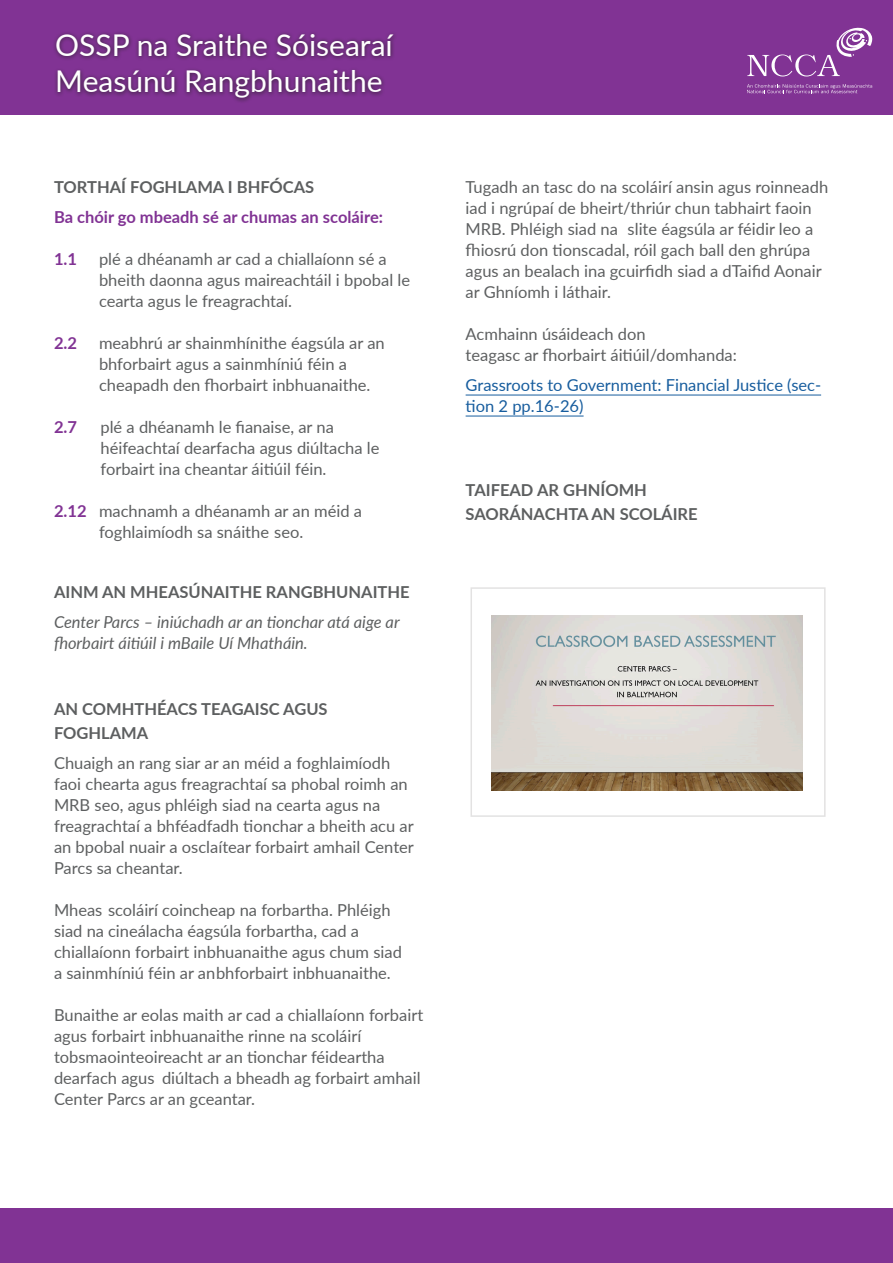
<style>
.page{position:relative;width:893px;height:1263px;background:#fff}
.page>*{position:absolute;margin:0;border:0;box-sizing:border-box;transform-origin:0 0}
.t1{font:30px/36px "Lato";color:#fff}
.t2{font:16.5px/21px "Lato";color:#5d5f60}
.t3{font:700 16.5px "Lato";color:#5d5f60}
.t4{font:italic 16.5px/21px "Lato";color:#5d5f60}
.t5{font:16.5px/21px "Lato";color:#175d9e}
.t6{font:700 16.5px "Lato";color:#813394}
.s1{font-weight:700;color:#813394}
</style>
<div class="page">
<div style="left:0;top:0;width:893px;height:115px;background:#813394"></div>
<div style="left:52px;top:31px;width:346px;height:73px;background:#231f20;opacity:.73"></div>
<svg style="left:747px;top:84px;width:125px;height:9px"></svg>
<svg style="left:747px;top:27px;width:125px;height:49px"></svg>
<div style="left:0;top:1208px;width:893px;height:54px;background:#813394"></div>
<hr style="left:466px;top:395px;width:355px;height:1px;background:#175d9e">
<hr style="left:466px;top:416px;width:118px;height:1px;background:#175d9e">
<img style="left:492px;top:615px;width:310px;height:175px">
<div style="left:470px;top:587px;width:356px;height:230px;border:2px solid #e3e2e2"></div>
<h1 class="t1" style="left:55px;top:26px;width:339px">OSSP na Sraithe Sóisearaí<br>Measúnú Rangbhunaithe</h1>
<p class="t3" style="left:54px;top:175px;width:262px">TORTHAÍ FOGHLAMA I BHFÓCAS</p>
<p class="t6" style="left:54px;top:205px;width:331px">Ba chóir go mbeadh sé ar chumas an scoláire:</p>
<p class="t6" style="left:54px;top:247px;width:25px">1.1</p>
<p class="t2" style="left:99px;top:248px;width:313px">plé a dhéanamh ar cad a chiallaíonn sé a bheith daonna agus maireachtáil i bpobal le cearta agus le freagrachtaí.</p>
<p class="t6" style="left:54px;top:331px;width:25px">2.2</p>
<p class="t2" style="left:99px;top:332px;width:287px">meabhrú ar shainmhínithe éagsúla ar an bhforbairt agus a sainmhíniú féin a cheapadh den fhorbairt inbhuanaithe.</p>
<p class="t6" style="left:54px;top:415px;width:25px">2.7</p>
<p class="t2" style="left:100px;top:416px;width:281px">plé a dhéanamh le fianaise, ar na héifeachtaí dearfacha agus diúltacha le forbairt ina cheantar áitiúil féin.</p>
<p class="t2" style="left:99px;top:500px;width:265px;text-indent:-45px"><span class="s1">2.12</span> machnamh a dhéanamh ar an méid a foghlaimíodh sa snáithe seo.</p>
<p class="t3" style="left:54px;top:580px;width:357px">AINM AN MHEASÚNAITHE RANGBHUNAITHE</p>
<p class="t4" style="left:54px;top:611px;width:347px">Center Parcs – iniúchadh ar an tionchar atá aige ar fhorbairt áitiúil i mBaile Uí Mhatháin.</p>
<p class="t3" style="left:54px;top:697px;width:275px">AN COMHTHÉACS TEAGAISC AGUS</p>
<p class="t3" style="left:54px;top:721px;width:96px">FOGHLAMA</p>
<p class="t2" style="left:54px;top:752px;width:355px">Chuaigh an rang siar ar an méid a foghlaimíodh faoi chearta agus freagrachtaí sa phobal roimh an<br>MRB seo, agus phléigh siad na cearta agus na</p>
<p class="t2" style="left:54px;top:815px;width:361px;text-align:justify">freagrachtaí a bhféadfadh tionchar a bheith acu ar an bpobal nuair a osclaítear forbairt amhail Center Parcs sa cheantar.</p>
<p class="t2" style="left:54px;top:899px;width:338px">Mheas scoláirí coincheap na forbartha. Phléigh siad na cineálacha éagsúla forbartha, cad a</p>
<p class="t2" style="left:54px;top:941px;width:349px">chiallaíonn forbairt inbhuanaithe agus chum siad a sainmhíniú féin ar anbhforbairt inbhuanaithe.</p>
<p class="t2" style="left:54px;top:1004px;width:371px">Bunaithe ar eolas maith ar cad a chiallaíonn forbairt agus forbairt inbhuanaithe rinne na scoláirí</p>
<p class="t2" style="left:54px;top:1046px;width:368px">tobsmaointeoireacht ar an tionchar féideartha dearfach agus diúltach a bheadh ag forbairt amhail<br>Center Parcs ar an gceantar.</p>
<p class="t2" style="left:466px;top:176px;width:364px">Tugadh an tasc do na scoláirí ansin agus roinneadh iad i ngrúpaí de bheirt/thriúr chun tabhairt faoin MRB. Phléigh siad na slite éagsúla ar féidir leo a fhiosrú don tionscadal, róil gach ball den ghrúpa agus an bealach ina gcuirfidh siad a dTaifid Aonair ar Ghníomh i láthair.</p>
<p class="t2" style="left:466px;top:323px;width:182px">Acmhainn úsáideach don</p>
<p class="t2" style="left:466px;top:344px;width:273px">teagasc ar fhorbairt áitiúil/domhanda:</p>
<p class="t5" style="left:466px;top:374px;width:357px">Grassroots to Government: Financial Justice (sec&shy;tion 2 pp.16-26)</p>
<p class="t3" style="left:466px;top:478px;width:183px">TAIFEAD AR GHNÍOMH</p>
<p class="t3" style="left:466px;top:502px;width:234px">SAORÁNACHTA AN SCOLÁIRE</p>
</div>
